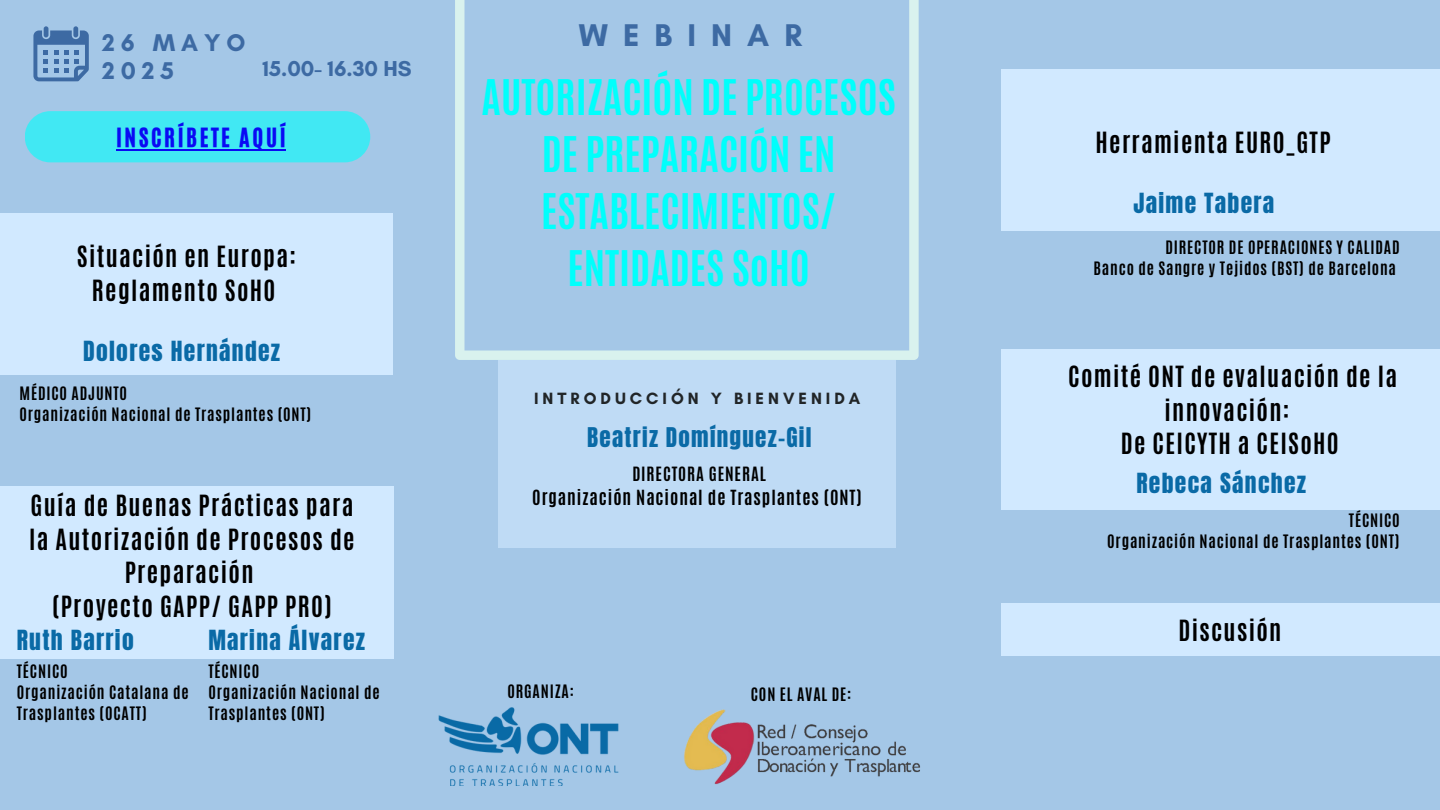
<style>
.page{position:relative;width:1440px;height:810px;background:#a4c7e7}
.page>*{position:absolute;margin:0;border:0;box-sizing:border-box;transform-origin:0 0}
.t1{font:700 41px/57px "Antonio";color:#00fffc;text-align:center}
.t2{font:700 32px "Glacial Indifference";letter-spacing:.475em;color:#3d6aa3}
.t3{font:700 24.6px/28.3px "Glacial Indifference";letter-spacing:.24em;color:#3d6aa3}
.t4{font:700 24.4px/33.8px "Antonio";letter-spacing:.055em;color:#000;text-align:center}
.t5{font:23.6px "Anton";letter-spacing:.055em;color:#0a6aa6}
.t6{font:23.1px "Anton";letter-spacing:.055em;color:#0a6aa6}
.t7{font:22.3px "CA Generated";color:#0a0af4}
.t8{font:700 22px "Glacial Indifference";color:#3d6aa3}
.t9{font:700 17.5px "Antonio";letter-spacing:.055em;color:#000}
.t10{font:700 16.6px "Glacial Indifference";letter-spacing:.24em;color:#212527}
.t11{font:700 16.4px "Antonio";letter-spacing:.055em;color:#000}
.t12{font:700 15.5px/21px "Antonio";letter-spacing:.055em;color:#000}
</style>
<div class="page">
<svg style="left:455px;top:0;width:464px;height:360px"></svg>
<svg style="left:44px;top:26px;width:4px;height:11px"></svg>
<div style="left:73px;top:26px;width:5px;height:11px;background:#3d6aa3;border-radius:2px"></div>
<svg style="left:33px;top:30px;width:56px;height:51px"></svg>
<div style="left:0;top:213px;width:393px;height:161px;background:#d1e9ff"></div>
<div style="left:25px;top:111px;width:345px;height:51px;background:#41e8f3;border-radius:26px"></div>
<div style="left:0;top:486px;width:393px;height:172px;background:#d1e9ff"></div>
<div style="left:498px;top:360px;width:398px;height:188px;background:#bfdbf5"></div>
<div style="left:1001px;top:69px;width:439px;height:161px;background:#d1e9ff"></div>
<div style="left:1001px;top:349px;width:439px;height:161px;background:#d1e9ff"></div>
<div style="left:1001px;top:603px;width:439px;height:53px;background:#d1e9ff"></div>
<img style="left:684px;top:709px;width:236px;height:75px">
<img style="left:438px;top:708px;width:180px;height:78px">
<hr style="left:116px;top:149px;width:169px;height:1px;background:#0a0af4">
<h2 class="t3" style="left:102px;top:28px;width:145px">26 MAYO<br>2025</h2>
<p class="t2" style="left:579px;top:15px;width:225px">WEBINAR</p>
<h3 class="t8" style="left:263px;top:55px;width:151px">15.00- 16.30 HS</h3>
<h1 class="t1" style="left:482px;top:69px;width:416px">AUTORIZACIÓN DE PROCESOS<br>DE PREPARACIÓN EN<br>ESTABLECIMIENTOS/<br>ENTIDADES SoHO</h1>
<p class="t7" style="left:116px;top:122px;width:171px">I N S C R Í B E T E A Q U Í</p>
<h5 class="t4" style="left:77px;top:240px;width:221px">Situación en Europa:<br>Reglamento SoHO</h5>
<h6 class="t5" style="left:83px;top:334px;width:198px">Dolores Hernández</h6>
<h3 class="t12" style="left:20px;top:383px;width:109px">MÉDICO ADJUNTO</h3>
<p class="t12" style="left:20px;top:404px;width:293px">Organización Nacional de Trasplantes (ONT)</p>
<p class="t4" style="left:29px;top:489px;width:327px">Guía de Buenas Prácticas para la Autorización de Procesos de<br>Preparación</p>
<p class="t4" style="left:52px;top:590px;width:281px">(Proyecto GAPP/ GAPP PRO)</p>
<h5 class="t5" style="left:17px;top:624px;width:118px">Ruth Barrio</h5>
<p class="t12" style="left:17px;top:661px;width:173px">TÉCNICO<br>Organización Catalana de<br>Trasplantes (OCATT)</p>
<p class="t5" style="left:208px;top:624px;width:158px">Marina Álvarez</p>
<p class="t12" style="left:208px;top:661px;width:173px">TÉCNICO<br>Organización Nacional de<br>Trasplantes (ONT)</p>
<h4 class="t10" style="left:534px;top:388px;width:328px">INTRODUCCIÓN Y BIENVENIDA</h4>
<p class="t6" style="left:587px;top:420px;width:226px">Beatriz Domínguez-Gil</p>
<p class="t11" style="left:632px;top:462px;width:135px">DIRECTORA GENERAL</p>
<p class="t9" style="left:532px;top:485px;width:331px">Organización Nacional de Trasplantes (ONT)</p>
<p class="t12" style="left:507px;top:681px;width:68px">ORGANIZA:</p>
<h5 class="t12" style="left:751px;top:684px;width:102px">CON EL AVAL DE:</h5>
<p class="t4" style="left:1096px;top:126px;width:236px">Herramienta EURO_GTP</p>
<p class="t5" style="left:1133px;top:186px;width:142px">Jaime Tabera</p>
<h5 class="t12" style="left:1165px;top:237px;width:236px">DIRECTOR DE OPERACIONES Y CALIDAD</h5>
<h5 class="t12" style="left:1094px;top:258px;width:304px">Banco de Sangre y Tejidos (BST) de Barcelona</h5>
<p class="t4" style="left:1068px;top:360px;width:330px">Comité ONT de evaluación de la innovación:</p>
<p class="t4" style="left:1121px;top:427px;width:219px">De CEICYTH a CEISoHO</p>
<p class="t5" style="left:1136px;top:466px;width:171px">Rebeca Sánchez</p>
<p class="t12" style="left:1107px;top:510px;width:294px;text-align:right">TÉCNICO<br>Organización Nacional de Trasplantes (ONT)</p>
<p class="t4" style="left:1178px;top:614px;width:104px">Discusión</p>
</div>
